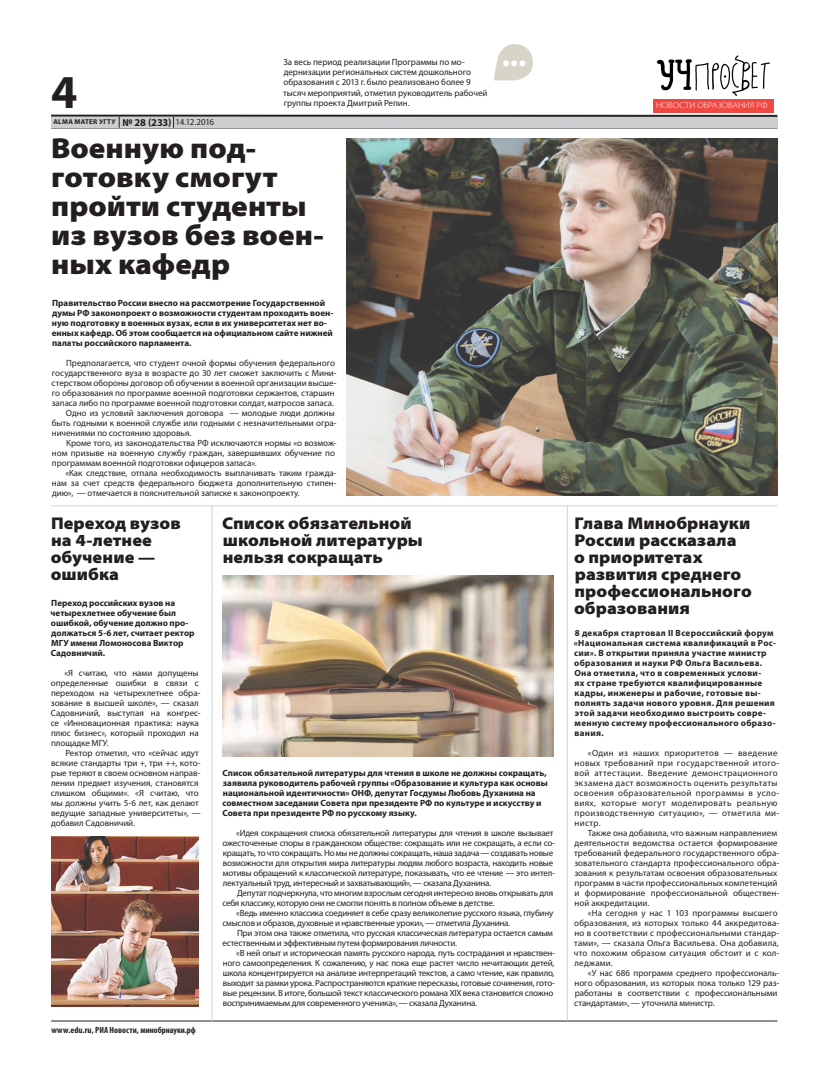
<style>
.page{position:relative;width:820px;height:1078px;background:#fff}
.page>*{position:absolute;margin:0;border:0;box-sizing:border-box;transform-origin:0 0}
.t1{font:700 47.4px "Myriad Pro";color:#231f20}
.t2{font:700 31.8px "Myriad Pro";color:#fff}
.t3{font:900 semi-expanded 29px/29px "Myriad Pro";color:#231f20}
.t4{font:900 semi-expanded 17px/17px "Myriad Pro";letter-spacing:.005em;color:#231f20}
.t5{font:9px/10px "Myriad Pro";letter-spacing:-.005em;color:#231f20}
.t6{font:9px/10px "Myriad Pro";letter-spacing:-.025em;color:#231f20}
.t7{font:700 9px/10px "Myriad Pro";letter-spacing:.005em;color:#231f20}
.t8{font:700 9px/10px "Myriad Pro";letter-spacing:.03em;color:#231f20}
.t9{font:9px/10px "Myriad Pro";letter-spacing:.035em;color:#231f20}
.t10{font:9px/10px "Myriad Pro";letter-spacing:.015em;color:#231f20}
.t11{font:700 condensed 9px "Myriad Pro";color:#231f20}
.t12{font:300 semi-expanded 8.4px "Myriad Pro";color:#fff}
.t13{font:700 7px "Myriad Pro";letter-spacing:.04em;color:#231f20}
.s1{font-size:10.5px}
.s2{font-weight:400;font-size:9px}
</style>
<div class="page">
<hr style="left:51px;top:128px;width:726px;height:1px;background:#231f20">
<hr style="left:51px;top:115px;width:726px;height:2px;background:#231f20">
<div style="left:51px;top:117px;width:726px;height:11px;background:#cdced0"></div>
<svg style="left:173px;top:116px;width:1px;height:12px"></svg>
<hr style="left:51px;top:1020px;width:726px;height:1px;background:#231f20">
<img style="left:656px;top:55px;width:114px;height:41px">
<svg style="left:493px;top:44px;width:40px;height:37px"></svg>
<div style="left:653px;top:99px;width:120px;height:13px;background:#ef4843"></div>
<img style="left:51px;top:836px;width:147px;height:169px">
<img style="left:223px;top:575px;width:330px;height:180px">
<img style="left:346px;top:139px;width:431px;height:356px">
<hr style="left:51px;top:505px;width:726px;height:1px;background:#d3d5d1">
<hr style="left:212px;top:505px;width:1px;height:516px;background:#d3d5d1">
<hr style="left:567px;top:505px;width:1px;height:515px;background:#d3d5d1">
<h1 class="t1" style="left:51px;top:61px;width:28px">4</h1>
<p class="t13" style="left:53px;top:117px;width:162px">ALMA MATER УГТУ <span class="s1">№ 28 (233)</span> <span class="s2">14.12.2016</span></p>
<p class="t5" style="left:283px;top:57px;width:205px">За весь период реализации Программы по мо&shy;дернизации региональных систем дошкольного образования с 2013 г. было реализовано более 9 тысяч мероприятий, отметил руководитель рабочей группы проекта Дмитрий Репин.</p>
<h3 class="t3" style="left:51px;top:134px;width:274px">Военную под&shy;готовку смогут пройти студенты из вузов без воен&shy;ных кафедр</h3>
<h2 class="t2" style="left:501px;top:34px;width:26px">...</h2>
<p class="t7" style="left:52px;top:297px;width:283px">Правительство России внесло на рассмотрение Государственной думы РФ законопроект о возможности студентам проходить воен&shy;ную подготовку в военных вузах, если в их университетах нет во&shy;енных кафедр. Об этом сообщается на официальном сайте нижней палаты российского парламента.</p>
<p class="t5" style="left:66px;top:357px;width:270px">Предполагается, что студент очной формы обучения федерального</p>
<p class="t5" style="left:52px;top:367px;width:286px">государственного вуза в возрасте до 30 лет сможет заключить с Мини-</p>
<p class="t5" style="left:51px;top:377px;width:286px">стерством обороны договор об обучении в военной организации высше-</p>
<p class="t5" style="left:52px;top:387px;width:284px">го образования по программе военной подготовки сержантов, старшин</p>
<p class="t5" style="left:52px;top:397px;width:284px">запаса либо по программе военной подготовки солдат, матросов запаса.</p>
<p class="t5" style="left:66px;top:407px;width:270px">Одно из условий заключения договора — молодые люди должны</p>
<p class="t5" style="left:52px;top:417px;width:286px">быть годными к военной службе или годными с незначительными огра-</p>
<p class="t5" style="left:52px;top:427px;width:141px">ничениями по состоянию здоровья.</p>
<p class="t5" style="left:66px;top:437px;width:272px">Кроме того, из законодательства РФ исключаются нормы «о возмож-</p>
<p class="t5" style="left:52px;top:447px;width:284px">ном призыве на военную службу граждан, завершивших обучение по</p>
<p class="t5" style="left:52px;top:457px;width:206px">программам военной подготовки офицеров запаса».</p>
<p class="t5" style="left:65px;top:467px;width:273px">«Как следствие, отпала необходимость выплачивать таким гражда-</p>
<p class="t5" style="left:52px;top:477px;width:286px">нам за счет средств федерального бюджета дополнительную стипен-</p>
<p class="t5" style="left:52px;top:487px;width:249px">дию», — отмечается в пояснительной записке к законопроекту.</p>
<h3 class="t4" style="left:51px;top:514px;width:131px">Переход вузов на 4-летнее обучение — ошибка</h3>
<p class="t7" style="left:50px;top:597px;width:145px">Переход российских вузов на четырехлетнее обучение был ошибкой, обучение должно про&shy;должаться 5-6 лет, считает ректор<br>МГУ имени Ломоносова Виктор<br>Садовничий.</p>
<p class="t5" style="left:51px;top:667px;width:151px;text-indent:14px">«Я считаю, что нами допущены определенные ошибки в связи с переходом на четырехлетнее обра&shy;зование в высшей школе», — сказал<br>Садовничий, выступая на конгрес&shy;се «Инновационная практика: наука плюс бизнес», который проходил на площадке МГУ.</p>
<p class="t5" style="left:51px;top:747px;width:151px;text-indent:15px">Ректор отметил, что «сейчас идут всякие стандарты три +, три ++, кото&shy;рые теряют в своем основном направ&shy;лении предмет изучения, становятся слишком общими». «Я считаю, что мы должны учить 5-6 лет, как делают ведущие западные университеты», — добавил Садовничий.</p>
<h3 class="t4" style="left:222px;top:514px;width:202px">Список обязательной школьной литературы нельзя сокращать</h3>
<p class="t7" style="left:222px;top:767px;width:327px">Список обязательной литературы для чтения в школе не должны сокращать, заявила руководитель рабочей группы «Образование и культура как основы национальной идентичности» ОНФ, депутат Госдумы Любовь Духанина на совместном заседании Совета при президенте РФ по культуре и искусству и Совета при президенте РФ по русскому языку.</p>
<p class="t6" style="left:222px;top:827px;width:334px;text-indent:14px">«Идея сокращения списка обязательной литературы для чтения в школе вызывает ожесточенные споры в гражданском обществе: сокращать или не сокращать, а если со&shy;кращать, то что сокращать. Но мы не должны сокращать, наша задача — создавать новые возможности для открытия мира литературы людям любого возраста, находить новые мотивы обращений к классической литературе, показывать, что ее чтение — это интел&shy;лектуальный труд, интересный и захватывающий», — сказала Духанина.</p>
<p class="t6" style="left:222px;top:887px;width:332px;text-indent:15px">Депутат подчеркнула, что многим взрослым сегодня интересно вновь открывать для себя классику, которую они не смогли понять в полном объеме в детстве.</p>
<p class="t6" style="left:222px;top:907px;width:332px;text-indent:14px">«Ведь именно классика соединяет в себе сразу великолепие русского языка, глубину смыслов и образов, духовные и нравственные уроки», — отметила Духанина.</p>
<p class="t6" style="left:222px;top:927px;width:332px;text-indent:15px">При этом она также отметила, что русская классическая литература остается самым естественным и эффективным путем формирования личности.</p>
<p class="t6" style="left:223px;top:947px;width:333px;text-indent:13px">«В ней опыт и историческая память русского народа, путь сострадания и нравствен&shy;ного самоопределения. К сожалению, у нас пока еще растет число нечитающих детей, школа концентрируется на анализе интерпретаций текстов, а само чтение, как правило, выходит за рамки урока. Распространяются краткие пересказы, готовые сочинения, гото&shy;вые рецензии. В итоге, большой текст классического романа XIX века становится сложно воспринимаемым для современного ученика», — сказала Духанина.</p>
<p class="t11" style="left:51px;top:1024px;width:146px">www.edu.ru, РИА Новости, минобрнауки.рф</p>
<p class="t12" style="left:656px;top:100px;width:113px">НОВОСТИ ОБРАЗОВАНИЯ РФ</p>
<h3 class="t4" style="left:574px;top:514px;width:179px">Глава Минобрнауки<br>России рассказала<br>о приоритетах развития среднего профессионального образования</h3>
<p class="t8" style="left:573px;top:627px;width:203px">8 декабря стартовал II Всероссийский форум «Национальная система квалификаций в Рос&shy;сии». В открытии приняла участие министр образования и науки РФ Ольга Васильева.<br>Она отметила, что в современных услови-<br>ях стране требуются квалифицированные кадры, инженеры и рабочие, готовые вы&shy;полнять задачи нового уровня. Для решения этой задачи необходимо выстроить совре&shy;менную систему профессионального образо&shy;вания.</p>
<p class="t9" style="left:574px;top:747px;width:206px;text-indent:14px">«Один из наших приоритетов — введение новых требований при государственной итого&shy;вой аттестации. Введение демонстрационного экзамена даст возможность оценить результаты освоения образовательной программы в усло&shy;виях, которые могут моделировать реальную производственную ситуацию», — отметила ми&shy;нистр.</p>
<p class="t5" style="left:574px;top:827px;width:207px;text-indent:14px">Также она добавила, что важным направлением деятельности ведомства остается формирование требований федерального государственного обра&shy;зовательного стандарта профессионального обра&shy;зования к результатам освоения образовательных программ в части профессиональных компетенций и формирование профессиональной обществен&shy;ной аккредитации.</p>
<p class="t10" style="left:573px;top:907px;width:207px;text-indent:14px">«На сегодня у нас 1 103 программы высшего образования, из которых только 44 аккредитова&shy;но в соответствии с профессиональными стандар&shy;тами», — сказала Ольга Васильева. Она добавила, что похожим образом ситуация обстоит и с кол&shy;леджами.</p>
<p class="t5" style="left:574px;top:967px;width:207px;text-indent:14px">«У нас 686 программ среднего профессиональ&shy;ного образования, из которых пока только 129 раз&shy;работаны в соответствии с профессиональными стандартами», — уточнила министр.</p>
</div>
